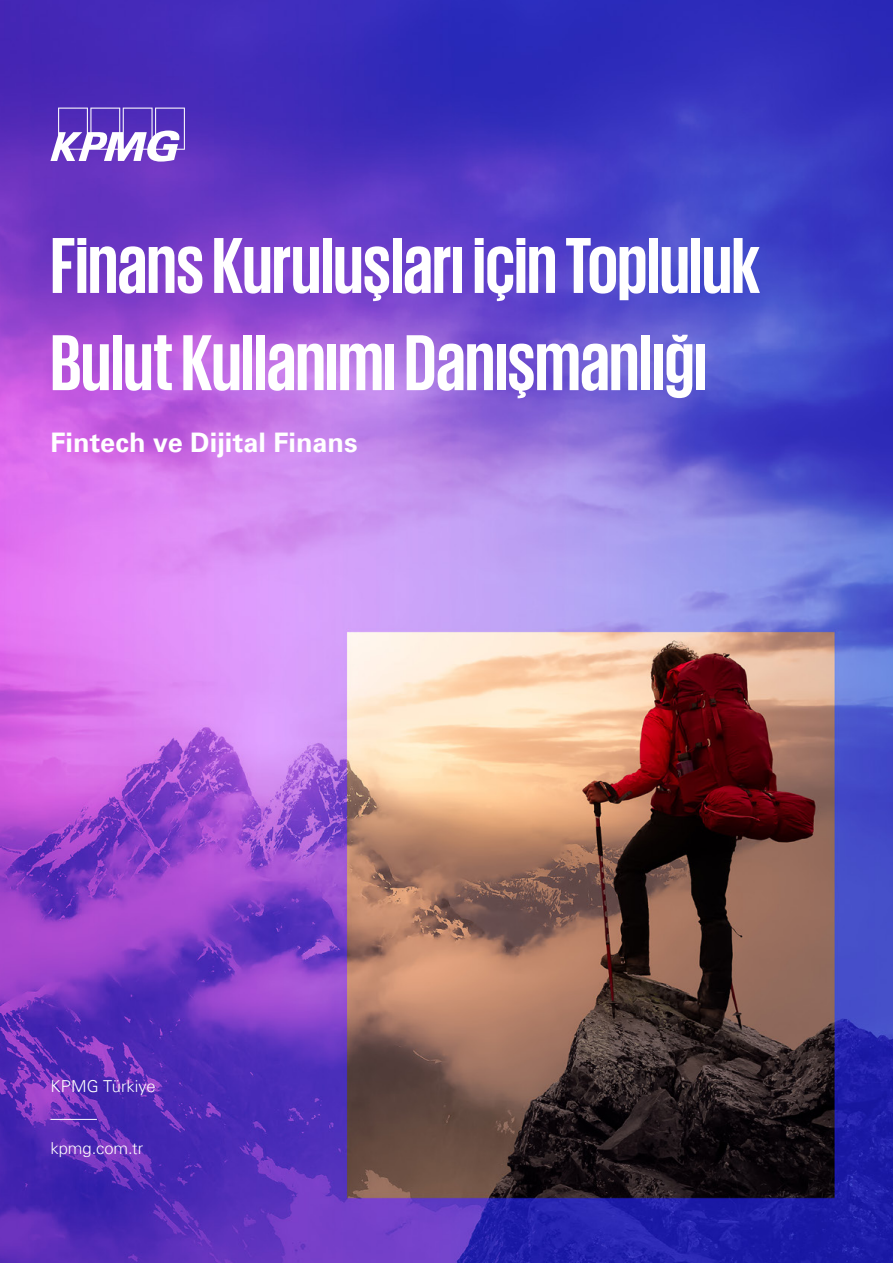
<style>
.page{position:relative;width:893px;height:1263px;background:#fff}
.page>*{position:absolute;margin:0;border:0;box-sizing:border-box;transform-origin:0 0}
.t1{font:700 81px/97.2px "KPMG";letter-spacing:-.01em;color:#fff}
.t2{font:700 27px "Universfor KPMG";color:#fff}
.t3{font:300 16.5px "Universfor KPMG";color:#fff}
</style>
<div class="page">
<img style="left:0;top:0;width:893px;height:1263px">
<svg style="left:50px;top:108px;width:135px;height:54px"></svg>
<hr style="left:50px;top:1119px;width:47px;height:1px;background:#fff">
<p class="t1" style="left:50px;top:214px;width:711px">Finans Kuruluşları için Topluluk<br>Bulut Kullanımı Danışmanlığı</p>
<p class="t2" style="left:50px;top:426px;width:309px">Fintech ve Dijital Finans</p>
<p class="t3" style="left:50px;top:1076px;width:107px">KPMG Türkiye</p>
<p class="t3" style="left:50px;top:1138px;width:94px">kpmg.com.tr</p>
</div>
